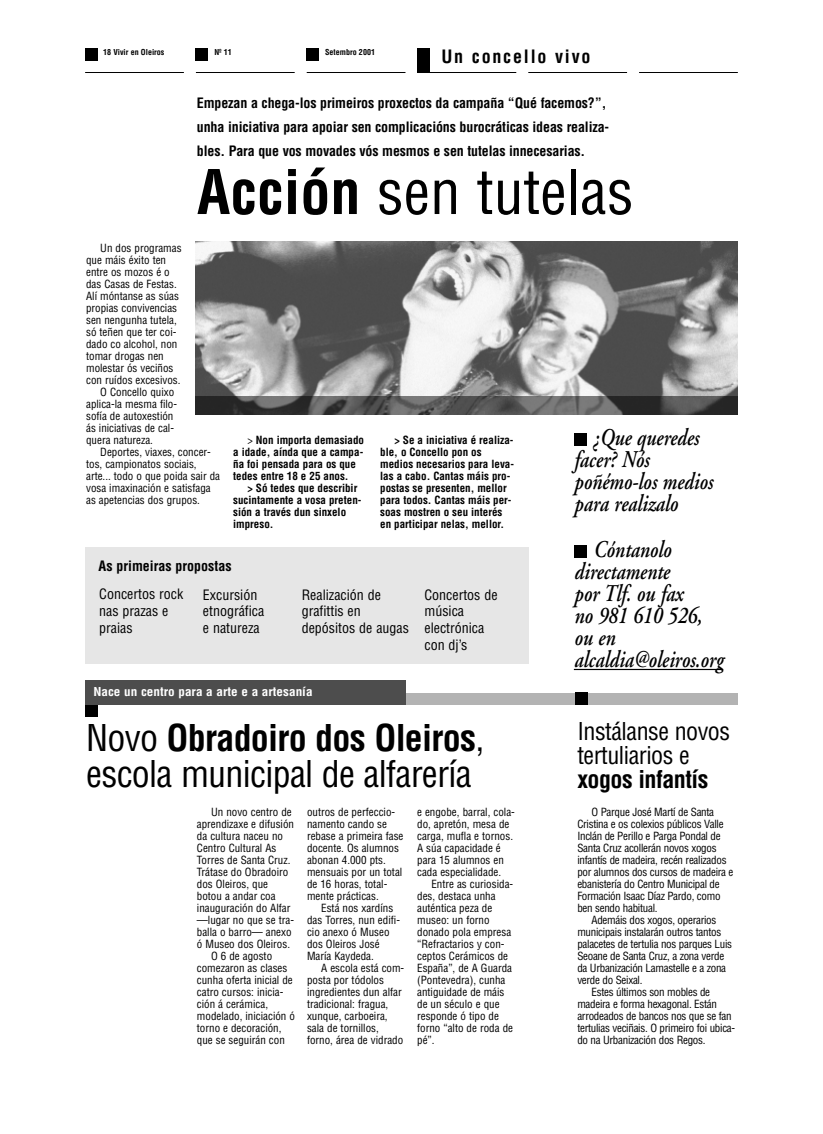
<style>
.page{position:relative;width:823px;height:1134px;background:#fff}
.page>*{position:absolute;margin:0;border:0;box-sizing:border-box;transform-origin:0 0}
.t1{font:condensed 60px "Helvetica";color:#000}
.t2{font:condensed 36px/36px "Helvetica";letter-spacing:-.02em;color:#000}
.t3{font:italic 600 24px/22px "Adobe Garamond";color:#000;scale:.8 1}
.t4{font:condensed 24px/24px "Helvetica";letter-spacing:-.02em;color:#000}
.t5{font:700 condensed 24px "Helvetica";letter-spacing:-.02em;color:#000}
.t6{font:700 condensed 18px "Helvetica";letter-spacing:.1em;color:#000}
.t7{font:700 condensed 14px/24px "Helvetica";letter-spacing:-.01em;color:#000}
.t8{font:condensed 14px/16.8px "Helvetica";color:#000}
.t9{font:700 condensed 12px "Helvetica";color:#fff;scale:1.1 1}
.t10{font:condensed 11px/12px "Helvetica";color:#000}
.t11{font:condensed 11px "Helvetica";letter-spacing:-.025em;color:#000}
.t12{font:700 condensed 11px/12px "Helvetica";color:#000}
.t13{font:700 condensed 8px "Helvetica";color:#000}
.s1{font-weight:700}
.s2{font-weight:400}
</style>
<div class="page">
<div style="left:85px;top:547px;width:443px;height:117px;background:#e6e6e6"></div>
<div style="left:85px;top:48px;width:12px;height:12px;background:#000"></div>
<div style="left:196px;top:48px;width:12px;height:12px;background:#000"></div>
<div style="left:306px;top:48px;width:12px;height:12px;background:#000"></div>
<hr style="left:417px;top:72px;width:99px;height:1px;background:#000">
<hr style="left:528px;top:72px;width:98px;height:1px;background:#000">
<hr style="left:638px;top:72px;width:99px;height:1px;background:#000">
<hr style="left:306px;top:72px;width:99px;height:1px;background:#000">
<hr style="left:196px;top:72px;width:98px;height:1px;background:#000">
<hr style="left:85px;top:72px;width:99px;height:1px;background:#000">
<div style="left:417px;top:48px;width:12px;height:24px;background:#000"></div>
<img style="left:196px;top:241px;width:541px;height:156px">
<img style="left:196px;top:397px;width:541px;height:18px">
<hr style="left:573px;top:669px;width:107px;height:1px;background:#000">
<hr style="left:680px;top:669px;width:42px;height:1px;background:#000">
<div style="left:574px;top:545px;width:12px;height:12px;background:#000"></div>
<div style="left:574px;top:433px;width:12px;height:12px;background:#000"></div>
<div style="left:85px;top:693px;width:652px;height:11px;background:#b3b3b3"></div>
<div style="left:85px;top:704px;width:12px;height:12px;background:#000"></div>
<div style="left:85px;top:680px;width:320px;height:24px;background:#4d4d4d"></div>
<div style="left:575px;top:692px;width:12px;height:12px;background:#000"></div>
<p class="t13" style="left:103px;top:48px;width:63px">18 Vivir en Oleiros</p>
<p class="t13" style="left:214px;top:48px;width:19px">Nº 11</p>
<p class="t13" style="left:325px;top:48px;width:51px">Setembro 2001</p>
<h3 class="t6" style="left:441px;top:46px;width:150px">Un concello vivo</h3>
<p class="t7" style="left:197px;top:91px;width:413px">Empezan a chega-los primeiros proxectos da campaña “Qué facemos?”, unha iniciativa para apoiar sen complicacións burocráticas ideas realiza&shy;bles. Para que vos movades vós mesmos e sen tutelas innecesarias.</p>
<h1 class="t1" style="left:197px;top:158px;width:438px"><span class="s1">Acción</span> sen tutelas</h1>
<p class="t10" style="left:100px;top:242px;width:83px">Un dos programas</p>
<p class="t10" style="left:86px;top:254px;width:81px">que máis éxito ten</p>
<p class="t10" style="left:86px;top:266px;width:85px">entre os mozos é o</p>
<p class="t10" style="left:86px;top:278px;width:92px">das Casas de Festas.</p>
<p class="t10" style="left:86px;top:290px;width:94px">Alí móntanse as súas</p>
<p class="t10" style="left:86px;top:302px;width:92px">propias convivencias</p>
<p class="t10" style="left:86px;top:314px;width:92px">sen nengunha tutela,</p>
<p class="t10" style="left:86px;top:326px;width:92px">só teñen que ter coi-</p>
<p class="t10" style="left:86px;top:338px;width:93px">dado co alcohol, non</p>
<p class="t10" style="left:86px;top:350px;width:79px">tomar drogas nen</p>
<p class="t10" style="left:86px;top:362px;width:89px">molestar ós veciños</p>
<p class="t10" style="left:86px;top:374px;width:96px">con ruídos excesivos.</p>
<p class="t10" style="left:100px;top:386px;width:75px">O Concello quixo</p>
<p class="t10" style="left:86px;top:398px;width:92px">aplica-la mesma filo-</p>
<p class="t10" style="left:86px;top:410px;width:89px">sofía de autoxestión</p>
<p class="t10" style="left:86px;top:422px;width:89px">ás iniciativas de cal-</p>
<p class="t10" style="left:86px;top:434px;width:68px">quera natureza.</p>
<p class="t10" style="left:100px;top:446px;width:112px">Deportes, viaxes, concer-</p>
<p class="t10" style="left:86px;top:458px;width:112px">tos, campionatos sociais,</p>
<p class="t10" style="left:86px;top:470px;width:135px">arte... todo o que poida sair da</p>
<p class="t10" style="left:86px;top:482px;width:126px">vosa imaxinación e satisfaga</p>
<p class="t10" style="left:86px;top:494px;width:115px">as apetencias dos grupos.</p>
<p class="t12" style="left:233px;top:434px;width:132px;text-indent:14px"><span class="s2">&gt;</span> Non importa demasiado a idade, aínda que a campa&shy;ña foi pensada para os que tedes entre 18 e 25 anos.</p>
<p class="t12" style="left:233px;top:482px;width:130px;text-indent:14px">&gt; Só tedes que describir sucintamente a vosa preten&shy;sión a través dun sinxelo impreso.</p>
<p class="t12" style="left:380px;top:434px;width:135px;text-indent:14px">&gt; Se a iniciativa é realiza&shy;ble, o Concello pon os medios necesarios para leva&shy;las a cabo. Cantas máis pro&shy;postas se presenten, mellor para todos. Cantas máis per&shy;soas mostren o seu interés en participar nelas, mellor.</p>
<p class="t7" style="left:99px;top:554px;width:134px">As primeiras propostas</p>
<p class="t8" style="left:203px;top:586px;width:63px">Excursión etnográfica e natureza</p>
<p class="t8" style="left:301px;top:586px;width:109px">Realización de grafittis en depósitos de augas</p>
<p class="t8" style="left:424px;top:586px;width:75px">Concertos de música electrónica con dj’s</p>
<p class="t9" style="left:93px;top:685px;width:201px">Nace un centro para a arte e a artesanía</p>
<p class="t8" style="left:99px;top:586px;width:85px">Concertos rock nas prazas e praias</p>
<h2 class="t2" style="left:86px;top:721px;width:399px">Novo <span class="s1">Obradoiro dos Oleiros</span>, escola municipal de alfarería</h2>
<p class="t10" style="left:211px;top:806px;width:82px">Un novo centro de</p>
<p class="t10" style="left:197px;top:818px;width:99px">aprendizaxe e difusión</p>
<p class="t10" style="left:197px;top:830px;width:88px">da cultura naceu no</p>
<p class="t10" style="left:197px;top:842px;width:81px">Centro Cultural As</p>
<p class="t10" style="left:197px;top:854px;width:95px">Torres de Santa Cruz.</p>
<p class="t10" style="left:197px;top:866px;width:93px">Trátase do Obradoiro</p>
<p class="t10" style="left:197px;top:878px;width:73px">dos Oleiros, que</p>
<p class="t10" style="left:197px;top:890px;width:80px">botou a andar coa</p>
<p class="t10" style="left:197px;top:902px;width:95px">inauguración do Alfar</p>
<p class="t10" style="left:197px;top:914px;width:98px">—lugar no que se tra-</p>
<p class="t10" style="left:197px;top:926px;width:96px">balla o barro— anexo</p>
<p class="t10" style="left:197px;top:938px;width:95px">ó Museo dos Oleiros.</p>
<p class="t10" style="left:211px;top:950px;width:62px">O 6 de agosto</p>
<p class="t10" style="left:197px;top:962px;width:92px">comezaron as clases</p>
<p class="t10" style="left:197px;top:974px;width:97px">cunha oferta inicial de</p>
<p class="t10" style="left:197px;top:986px;width:88px">catro cursos: inicia-</p>
<p class="t10" style="left:197px;top:998px;width:73px">ción á cerámica,</p>
<p class="t10" style="left:197px;top:1010px;width:99px">modelado, iniciación ó</p>
<p class="t10" style="left:197px;top:1022px;width:86px">torno e decoración,</p>
<p class="t10" style="left:197px;top:1034px;width:89px">que se seguirán con</p>
<p class="t10" style="left:307px;top:806px;width:98px">outros de perfeccio&shy;namento cando se rebase a primeira fase docente. Os alumnos abonan 4.000 pts. mensuais por un total de 16 horas, total&shy;mente prácticas.</p>
<p class="t10" style="left:307px;top:902px;width:94px;text-indent:14px">Está nos xardíns das Torres, nun edifi&shy;cio anexo ó Museo dos Oleiros José<br>María Kaydeda.</p>
<p class="t10" style="left:307px;top:962px;width:99px;text-indent:14px">A escola está com&shy;posta por tódolos ingredientes dun alfar tradicional: fragua, xunque, carboeira, sala de tornillos, forno, área de vidrado</p>
<p class="t10" style="left:417px;top:806px;width:99px">e engobe, barral, cola&shy;do, apretón, mesa de carga, mufla e tornos.<br>A súa capacidade é para 15 alumnos en cada especialidade.</p>
<p class="t10" style="left:417px;top:878px;width:97px;text-indent:14px">Entre as curiosida&shy;des, destaca unha auténtica peza de museo: un forno donado pola empresa “Refractarios y con&shy;ceptos Cerámicos de<br>España”, de A Guarda (Pontevedra), cunha antiguidade de máis de un século e que responde ó tipo de forno “alto de roda de pé”.</p>
<h3 class="t3" style="left:573px;top:429px;width:175px;text-indent:19px">¿Que queredes facer? Nós poñémo-los medios para realizalo</h3>
<h3 class="t3" style="left:573px;top:540px;width:188px;text-indent:19px">Cóntanolo directamente<br>por Tlf. ou fax<br>no 981 610 526, ou en alcaldia@oleiros.org</h3>
<h3 class="t4" style="left:577px;top:720px;width:154px">Instálanse novos tertuliarios e</h3>
<h3 class="t5" style="left:577px;top:766px;width:132px">xogos infantís</h3>
<p class="t11" style="left:591px;top:806px;width:124px">O Parque José Martí de Santa</p>
<p class="t11" style="left:577px;top:818px;width:148px">Cristina e os colexios públicos Valle</p>
<p class="t11" style="left:577px;top:830px;width:145px">Inclán de Perillo e Parga Pondal de</p>
<p class="t11" style="left:577px;top:842px;width:141px">Santa Cruz acollerán novos xogos</p>
<p class="t11" style="left:577px;top:854px;width:151px">infantís de madeira, recén realizados</p>
<p class="t11" style="left:577px;top:866px;width:157px">por alumnos dos cursos de madeira e</p>
<p class="t11" style="left:577px;top:878px;width:144px">ebanistería do Centro Municipal de</p>
<p class="t11" style="left:577px;top:890px;width:145px">Formación Isaac Díaz Pardo, como</p>
<p class="t11" style="left:577px;top:902px;width:82px">ben sendo habitual.</p>
<p class="t11" style="left:591px;top:914px;width:126px">Ademáis dos xogos, operarios</p>
<p class="t11" style="left:577px;top:926px;width:145px">municipais instalarán outros tantos</p>
<p class="t11" style="left:577px;top:938px;width:156px">palacetes de tertulia nos parques Luis</p>
<p class="t11" style="left:577px;top:950px;width:148px">Seoane de Santa Cruz, a zona verde</p>
<p class="t11" style="left:577px;top:962px;width:150px">da Urbanización Lamastelle e a zona</p>
<p class="t11" style="left:577px;top:974px;width:67px">verde do Seixal.</p>
<p class="t11" style="left:591px;top:986px;width:120px">Estes últimos son mobles de</p>
<p class="t11" style="left:577px;top:998px;width:141px">madeira e forma hexagonal. Están</p>
<p class="t11" style="left:577px;top:1010px;width:156px">arrodeados de bancos nos que se fan</p>
<p class="t11" style="left:577px;top:1022px;width:159px">tertulias veciñais. O primeiro foi ubica-</p>
<p class="t11" style="left:577px;top:1034px;width:130px">do na Urbanización dos Regos.</p>
</div>
